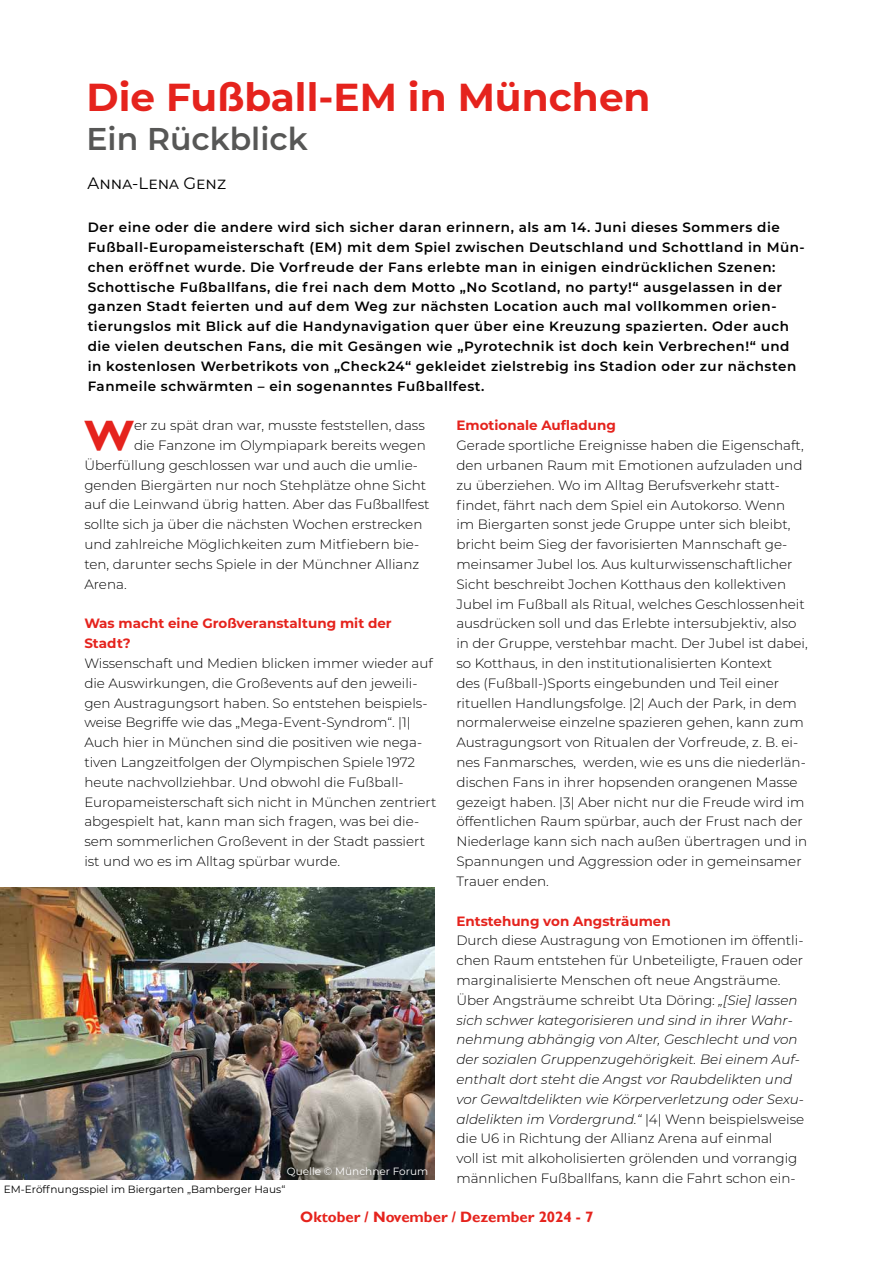
<style>
.page{position:relative;width:893px;height:1263px;background:#fff}
.page>*{position:absolute;margin:0;border:0;box-sizing:border-box;transform-origin:0 0}
.t1{font:700 42.6px "Gill Sans";color:#e5231d}
.t2{font:700 39px "Montserrat";color:#e5231d}
.t3{font:600 31.5px "Montserrat";color:#575756}
.t4{font:16.5px "Montserrat";color:#000}
.t5{font:700 15px "Gill Sans";color:#e5231d}
.t6{font:300 13.5px/19.8px "Montserrat";color:#000}
.t7{font:600 13.5px/19.8px "Montserrat";letter-spacing:.04em;color:#000}
.t8{font:700 13.5px/19.8px "Montserrat";color:#e5231d}
.t9{font:10.5px "Montserrat";color:#000}
.t10{font:10.5px "Montserrat";color:#fff}
.s1{font-style:italic}
</style>
<div class="page">
<img style="left:0;top:887px;width:435px;height:292px">
<h2 class="t2" style="left:87px;top:69px;width:565px">Die Fußball-EM in München</h2>
<h3 class="t3" style="left:87px;top:117px;width:223px">Ein Rückblick</h3>
<p class="t4" style="left:88px;top:172px;width:140px">Anna-Lena Genz</p>
<p class="t7" style="left:88px;top:217px;width:719px">Der eine oder die andere wird sich sicher daran erinnern, als am 14. Juni dieses Sommers die Fußball-Europameisterschaft (EM) mit dem Spiel zwischen Deutschland und Schottland in Mün&shy;chen eröffnet wurde. Die Vorfreude der Fans erlebte man in einigen eindrücklichen Szenen:<br>Schottische Fußballfans, die frei nach dem Motto „No Scotland, no party!“ ausgelassen in der ganzen Stadt feierten und auf dem Weg zur nächsten Location auch mal vollkommen orien&shy;tierungslos mit Blick auf die Handynavigation quer über eine Kreuzung spazierten. Oder auch die vielen deutschen Fans, die mit Gesängen wie „Pyrotechnik ist doch kein Verbrechen!“ und in kostenlosen Werbetrikots von „Check24“ gekleidet zielstrebig ins Stadion oder zur nächsten Fanmeile schwärmten – ein sogenanntes Fußballfest.</p>
<h1 class="t1" style="left:84px;top:410px;width:51px">W</h1>
<p class="t6" style="left:134px;top:415px;width:292px">er zu spät dran war, musste feststellen, dass</p>
<p class="t8" style="left:456px;top:415px;width:161px">Emotionale Aufladung</p>
<p class="t6" style="left:456px;top:435px;width:353px">Gerade sportliche Ereignisse haben die Eigenschaft, den urbanen Raum mit Emotionen aufzuladen und zu überziehen. Wo im Alltag Berufsverkehr statt&shy;findet, fährt nach dem Spiel ein Autokorso. Wenn<br>im Biergarten sonst jede Gruppe unter sich bleibt, bricht beim Sieg der favorisierten Mannschaft ge&shy;meinsamer Jubel los. Aus kulturwissenschaftlicher Sicht beschreibt Jochen Kotthaus den kollektiven Jubel im Fußball als Ritual, welches Geschlossenheit ausdrücken soll und das Erlebte intersubjektiv, also in der Gruppe, verstehbar macht. Der Jubel ist dabei, so Kotthaus, in den institutionalisierten Kontext<br>des (Fußball-)Sports eingebunden und Teil einer rituellen Handlungsfolge. |2| Auch der Park, in dem normalerweise einzelne spazieren gehen, kann zum Austragungsort von Ritualen der Vorfreude, z. B. ei&shy;nes Fanmarsches, werden, wie es uns die niederlän&shy;dischen Fans in ihrer hopsenden orangenen Masse gezeigt haben. |3| Aber nicht nur die Freude wird im öffentlichen Raum spürbar, auch der Frust nach der Niederlage kann sich nach außen übertragen und in Spannungen und Aggression oder in gemeinsamer Trauer enden.</p>
<p class="t8" style="left:456px;top:910px;width:216px">Entstehung von Angsträumen</p>
<p class="t6" style="left:456px;top:930px;width:349px">Durch diese Austragung von Emotionen im öffentli&shy;chen Raum entstehen für Unbeteiligte, Frauen oder marginalisierte Menschen oft neue Angsträume.<br>Über Angsträume schreibt Uta Döring: <span class="s1">„[Sie] lassen sich schwer kategorisieren und sind in ihrer Wahr&shy;nehmung abhängig von Alter, Geschlecht und von der sozialen Gruppenzugehörigkeit. Bei einem Auf&shy;enthalt dort steht die Angst vor Raubdelikten und vor Gewaltdelikten wie Körperverletzung oder Sexu&shy;aldelikten im Vordergrund.“</span> |4| Wenn beispielsweise die U6 in Richtung der Allianz Arena auf einmal<br>voll ist mit alkoholisierten grölenden und vorrangig männlichen Fußballfans, kann die Fahrt schon ein-</p>
<p class="t6" style="left:134px;top:435px;width:293px">die Fanzone im Olympiapark bereits wegen</p>
<p class="t6" style="left:84px;top:455px;width:335px">Überfüllung geschlossen war und auch die umlie-</p>
<p class="t6" style="left:84px;top:474px;width:343px">genden Biergärten nur noch Stehplätze ohne Sicht</p>
<p class="t6" style="left:84px;top:494px;width:347px">auf die Leinwand übrig hatten. Aber das Fußballfest</p>
<p class="t6" style="left:84px;top:514px;width:340px">sollte sich ja über die nächsten Wochen erstrecken</p>
<p class="t6" style="left:84px;top:534px;width:336px">und zahlreiche Möglichkeiten zum Mitfiebern bie-</p>
<p class="t6" style="left:84px;top:554px;width:336px">ten, darunter sechs Spiele in der Münchner Allianz</p>
<p class="t6" style="left:84px;top:574px;width:44px">Arena.</p>
<p class="t8" style="left:84px;top:613px;width:309px">Was macht eine Großveranstaltung mit der<br>Stadt?</p>
<p class="t6" style="left:84px;top:653px;width:354px">Wissenschaft und Medien blicken immer wieder auf die Auswirkungen, die Großevents auf den jeweili&shy;gen Austragungsort haben. So entstehen beispiels&shy;weise Begriffe wie das „Mega-Event-Syndrom“. |1| Auch hier in München sind die positiven wie nega&shy;tiven Langzeitfolgen der Olympischen Spiele 1972 heute nachvollziehbar. Und obwohl die Fußball-Europameisterschaft sich nicht in München zentriert abgespielt hat, kann man sich fragen, was bei die&shy;sem sommerlichen Großevent in der Stadt passiert ist und wo es im Alltag spürbar wurde.</p>
<p class="t10" style="left:287px;top:1164px;width:143px">Quelle © Münchner Forum</p>
<p class="t9" style="left:4px;top:1182px;width:283px">EM-Eröffnungsspiel im Biergarten „Bamberger Haus“</p>
<p class="t5" style="left:300px;top:1208px;width:295px">Oktober / November / Dezember 2024 - 7</p>
</div>
